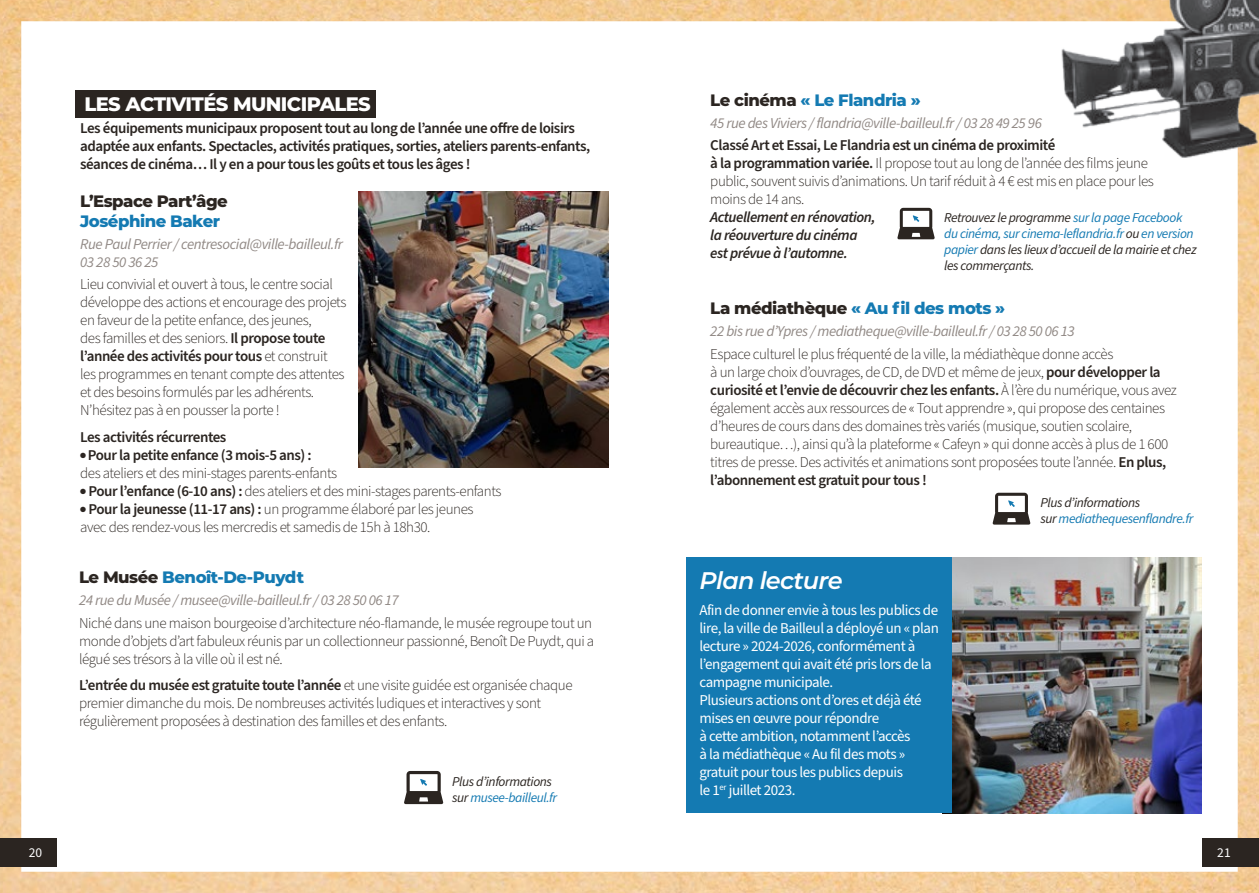
<style>
.page{position:relative;width:1259px;height:893px;background:#fff}
.page>*{position:absolute;margin:0;border:0;box-sizing:border-box;transform-origin:0 0}
.t1{font:italic 600 24px "Montserrat";letter-spacing:-.03em;color:#fff}
.t2{font:800 19.5px "Montserrat";letter-spacing:-.03em;color:#fff}
.t3{font:800 16.5px "Montserrat";letter-spacing:-.03em;color:#147ab2}
.t4{font:800 16.5px/19.8px "Montserrat";letter-spacing:-.03em;color:#2b2521}
.t5{font:300 15px/18px "Source Sans Pro";letter-spacing:-.03em;color:#2b2521}
.t6{font:15px/18px "Source Sans Pro";letter-spacing:-.03em;color:#fff}
.t7{font:600 15px/18px "Source Sans Pro";letter-spacing:-.03em;color:#2b2521}
.t8{font:italic 15px/18px "Source Sans Pro";letter-spacing:-.03em;color:#918985}
.t9{font:italic 600 15px/18px "Source Sans Pro";letter-spacing:-.03em;color:#2b2521}
.t10{font:italic 13.5px/16.2px "Source Sans Pro";letter-spacing:-.03em;color:#2b2521}
.t11{font:italic 13.5px/16.2px "Source Sans Pro";letter-spacing:-.03em;color:#147ab2}
.t12{font:13.5px "Source Sans Pro";color:#fff}
.s1{color:#147ab2}
.s2{font-weight:600}
.s3{color:#2b2521}
</style>
<div class="page">
<img style="left:0;top:0;width:1259px;height:893px">
<div style="left:1202px;top:838px;width:57px;height:29px;background:#2b2521"></div>
<div style="left:0;top:838px;width:56px;height:29px;background:#2b2521"></div>
<div style="left:75px;top:90px;width:300px;height:27px;background:#2b2521"></div>
<svg style="left:897px;top:208px;width:37px;height:31px"></svg>
<svg style="left:992px;top:493px;width:38px;height:32px"></svg>
<img style="left:1038px;top:0;width:221px;height:170px">
<img style="left:359px;top:191px;width:249px;height:277px">
<img style="left:952px;top:557px;width:249px;height:256px">
<div style="left:686px;top:557px;width:266px;height:256px;background:#147ab2"></div>
<svg style="left:404px;top:771px;width:39px;height:33px"></svg>
<p class="t2" style="left:84px;top:90px;width:288px">LES ACTIVITÉS MUNICIPALES</p>
<p class="t7" style="left:80px;top:119px;width:511px">Les équipements municipaux proposent tout au long de l’année une offre de loisirs adaptée aux enfants. Spectacles, activités pratiques, sorties, ateliers parents-enfants, séances de cinéma… Il y en a pour tous les goûts et tous les âges !</p>
<p class="t4" style="left:80px;top:190px;width:149px">L’Espace Part’âge<br><span class="s1">Joséphine Baker</span></p>
<p class="t8" style="left:80px;top:235px;width:264px">Rue Paul Perrier / centresocial@ville-bailleul.fr<br>03 28 50 36 25</p>
<p class="t5" style="left:80px;top:276px;width:268px">Lieu convivial et ouvert à tous, le centre social développe des actions et encourage des projets en faveur de la petite enfance, des jeunes,<br>des familles et des seniors. <span class="s2">Il propose toute l’année des activités pour tous</span> et construit les programmes en tenant compte des attentes et des besoins formulés par les adhérents.<br>N’hésitez pas à en pousser la porte !</p>
<p class="t7" style="left:80px;top:428px;width:148px">Les activités récurrentes</p>
<p class="t5" style="left:80px;top:446px;width:258px">● <span class="s2">Pour la petite enfance (3 mois-5 ans) :<br></span>des ateliers et des mini-stages parents-enfants</p>
<p class="t5" style="left:80px;top:482px;width:423px">● <span class="s2">Pour l’enfance (6-10 ans) :</span> des ateliers et des mini-stages parents-enfants</p>
<p class="t5" style="left:80px;top:500px;width:395px">● <span class="s2">Pour la jeunesse (11-17 ans) :</span> un programme élaboré par les jeunes avec des rendez-vous les mercredis et samedis de 15h à 18h30.</p>
<p class="t3" style="left:79px;top:565px;width:227px"><span class="s3">Le Musée</span> Benoît-De-Puydt</p>
<p class="t8" style="left:79px;top:592px;width:321px">24 rue du Musée / musee@ville-bailleul.fr / 03 28 50 06 17</p>
<p class="t5" style="left:79px;top:614px;width:516px">Niché dans une maison bourgeoise d’architecture néo-flamande, le musée regroupe tout un monde d’objets d’art fabuleux réunis par un collectionneur passionné, Benoît De Puydt, qui a légué ses trésors à la ville où il est né.</p>
<p class="t5" style="left:79px;top:677px;width:495px"><span class="s2">L’entrée du musée est gratuite toute l’année</span> et une visite guidée est organisée chaque premier dimanche du mois. De nombreuses activités ludiques et interactives y sont régulièrement proposées à destination des familles et des enfants.</p>
<p class="t10" style="left:452px;top:774px;width:107px">Plus d’informations sur <span class="s1">musee-bailleul.fr</span></p>
<p class="t3" style="left:710px;top:88px;width:212px"><span class="s3">Le cinéma</span> « Le Flandria »</p>
<p class="t8" style="left:710px;top:114px;width:333px">45 rue des Viviers / flandria@ville-bailleul.fr / 03 28 49 25 96</p>
<p class="t5" style="left:710px;top:137px;width:445px"><span class="s2">Classé Art et Essai, Le Flandria est un cinéma de proximité<br>à la programmation variée.</span> Il propose tout au long de l’année des films jeune public, souvent suivis d’animations. Un tarif réduit à 4 € est mis en place pour les moins de 14 ans.</p>
<p class="t9" style="left:710px;top:209px;width:167px">Actuellement en rénovation, la réouverture du cinéma est prévue à l’automne.</p>
<p class="t3" style="left:710px;top:296px;width:296px"><span class="s3">La médiathèque</span> « Au fil des mots »</p>
<p class="t8" style="left:710px;top:323px;width:366px">22 bis rue d’Ypres / mediatheque@ville-bailleul.fr / 03 28 50 06 13</p>
<p class="t5" style="left:710px;top:345px;width:468px">Espace culturel le plus fréquenté de la ville, la médiathèque donne accès<br>à un large choix d’ouvrages, de CD, de DVD et même de jeux, <span class="s2">pour développer la curiosité et l’envie de découvrir chez les enfants.</span> À l’ère du numérique, vous avez également accès aux ressources de « Tout apprendre », qui propose des centaines d’heures de cours dans des domaines très variés (musique, soutien scolaire, bureautique…), ainsi qu’à la plateforme « Cafeyn » qui donne accès à plus de 1 600 titres de presse. Des activités et animations sont proposées toute l’année. <span class="s2">En plus, l’abonnement est gratuit pour tous !</span></p>
<p class="t10" style="left:944px;top:209px;width:254px">Retrouvez le programme <span class="s1">sur la page Facebook du cinéma, sur cinema-leflandria.fr</span> ou <span class="s1">en version papier</span> dans les lieux d’accueil de la mairie et chez les commerçants.</p>
<p class="t1" style="left:699px;top:563px;width:145px">Plan lecture</p>
<p class="t6" style="left:699px;top:602px;width:241px">Afin de donner envie à tous les publics de lire, la ville de Bailleul a déployé un « plan lecture » 2024-2026, conformément à l’engagement qui avait été pris lors de la campagne municipale.</p>
<p class="t6" style="left:699px;top:692px;width:224px">Plusieurs actions ont d’ores et déjà été mises en œuvre pour répondre<br>à cette ambition, notamment l’accès à la médiathèque « Au fil des mots » gratuit pour tous les publics depuis<br>le 1<sup>er</sup> juillet 2023.</p>
<p class="t11" style="left:1040px;top:494px;width:154px"><span class="s3">Plus d’informations<br>sur</span> mediathequesenflandre.fr</p>
<p class="t12" style="left:29px;top:844px;width:15px">20</p>
<p class="t12" style="left:1217px;top:844px;width:15px">21</p>
</div>
